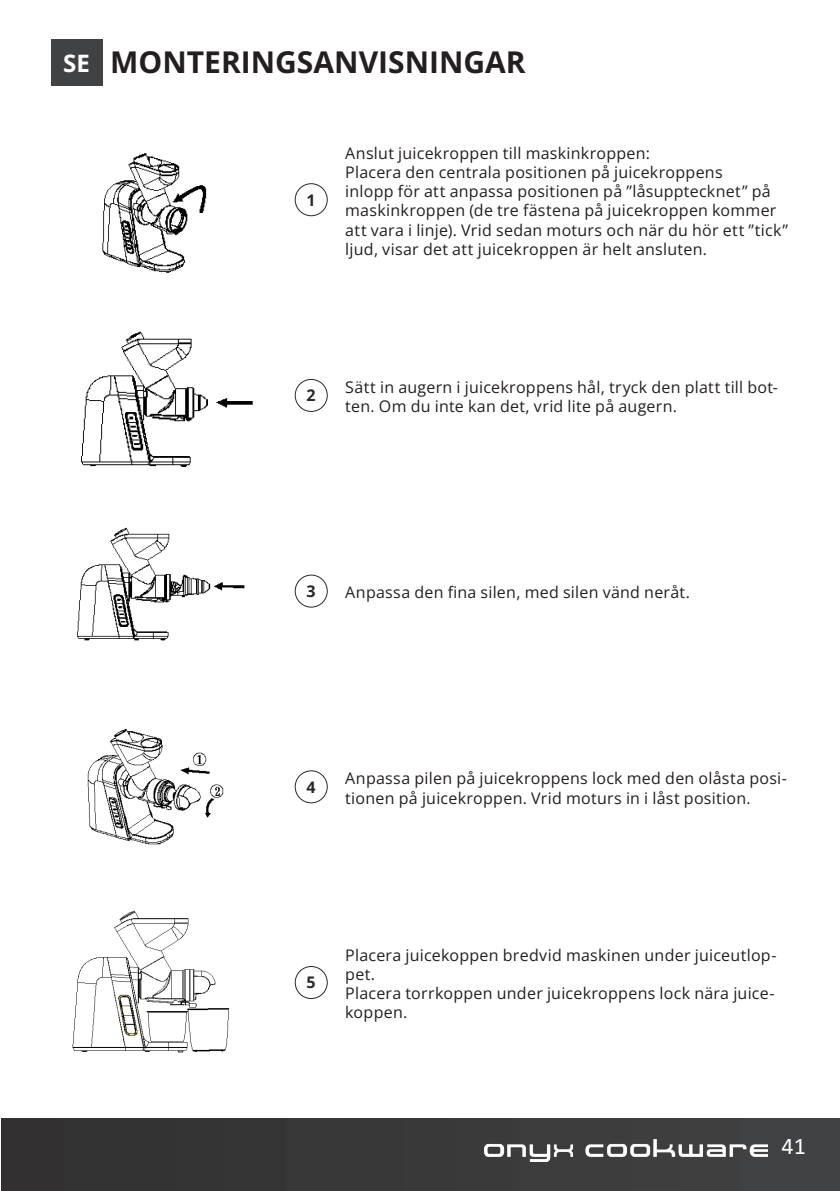
<style>
.page{position:relative;width:840px;height:1191px;background:#fff}
.page>*{position:absolute;margin:0;border:0;box-sizing:border-box;transform-origin:0 0}
.t1{font:30px "Open Sans";color:#231f20}
.t2{font:24px "Calibri";color:#fff}
.t3{font:24px "Open Sans";color:#fff}
.t4{font:16px/19.2px "Open Sans";letter-spacing:.015em;color:#231f20}
.t5{font:16px "Open Sans";color:#2a292a}
</style>
<div class="page">
<div style="left:1px;top:1119px;width:838px;height:72px;background:#383839"></div>
<img style="left:484px;top:1140px;width:283px;height:21px">
<div style="left:51px;top:40px;width:51px;height:45px;background:#414243"></div>
<img style="left:102px;top:153px;width:105px;height:120px">
<img style="left:81px;top:331px;width:172px;height:136px">
<img style="left:77px;top:527px;width:168px;height:114px">
<img style="left:87px;top:728px;width:137px;height:117px">
<img style="left:72px;top:910px;width:158px;height:143px">
<div style="left:294px;top:183px;width:33px;height:33px;border:1px solid #2a292a;border-radius:50%"></div>
<div style="left:294px;top:379px;width:33px;height:33px;border:1px solid #2a292a;border-radius:50%"></div>
<div style="left:294px;top:574px;width:33px;height:33px;border:1px solid #2a292a;border-radius:50%"></div>
<div style="left:294px;top:770px;width:33px;height:33px;border:1px solid #2a292a;border-radius:50%"></div>
<div style="left:294px;top:966px;width:33px;height:33px;border:1px solid #2a292a;border-radius:50%"></div>
<p class="t3" style="left:63px;top:47px;width:28px">SE</p>
<p class="t1" style="left:110px;top:41px;width:417px">MONTERINGSANVISNINGAR</p>
<p class="t5" style="left:306px;top:189px;width:11px">1</p>
<p class="t4" style="left:345px;top:143px;width:306px">Anslut juicekroppen till maskinkroppen:</p>
<p class="t4" style="left:345px;top:162px;width:444px">Placera den centrala positionen på juicekroppens<br>inlopp för att anpassa positionen på ”låsupptecknet” på maskinkroppen (de tre fästena på juicekroppen kommer att vara i linje). Vrid sedan moturs och när du hör ett ”tick” ljud, visar det att juicekroppen är helt ansluten.</p>
<p class="t5" style="left:306px;top:384px;width:11px">2</p>
<p class="t4" style="left:345px;top:377px;width:434px">Sätt in augern i juicekroppens hål, tryck den platt till bot&shy;ten. Om du inte kan det, vrid lite på augern.</p>
<p class="t5" style="left:306px;top:580px;width:11px">3</p>
<p class="t4" style="left:345px;top:582px;width:346px">Anpassa den fina silen, med silen vänd neråt.</p>
<p class="t5" style="left:306px;top:776px;width:11px">4</p>
<p class="t4" style="left:345px;top:768px;width:443px">Anpassa pilen på juicekroppens lock med den olåsta posi&shy;tionen på juicekroppen. Vrid moturs in i låst position.</p>
<p class="t5" style="left:306px;top:971px;width:11px">5</p>
<p class="t4" style="left:345px;top:945px;width:432px">Placera juicekoppen bredvid maskinen under juiceutlop&shy;pet.</p>
<p class="t4" style="left:345px;top:983px;width:430px">Placera torrkoppen under juicekroppens lock nära juice&shy;koppen.</p>
<h2 class="t2" style="left:781px;top:1129px;width:26px">41</h2>
</div>
